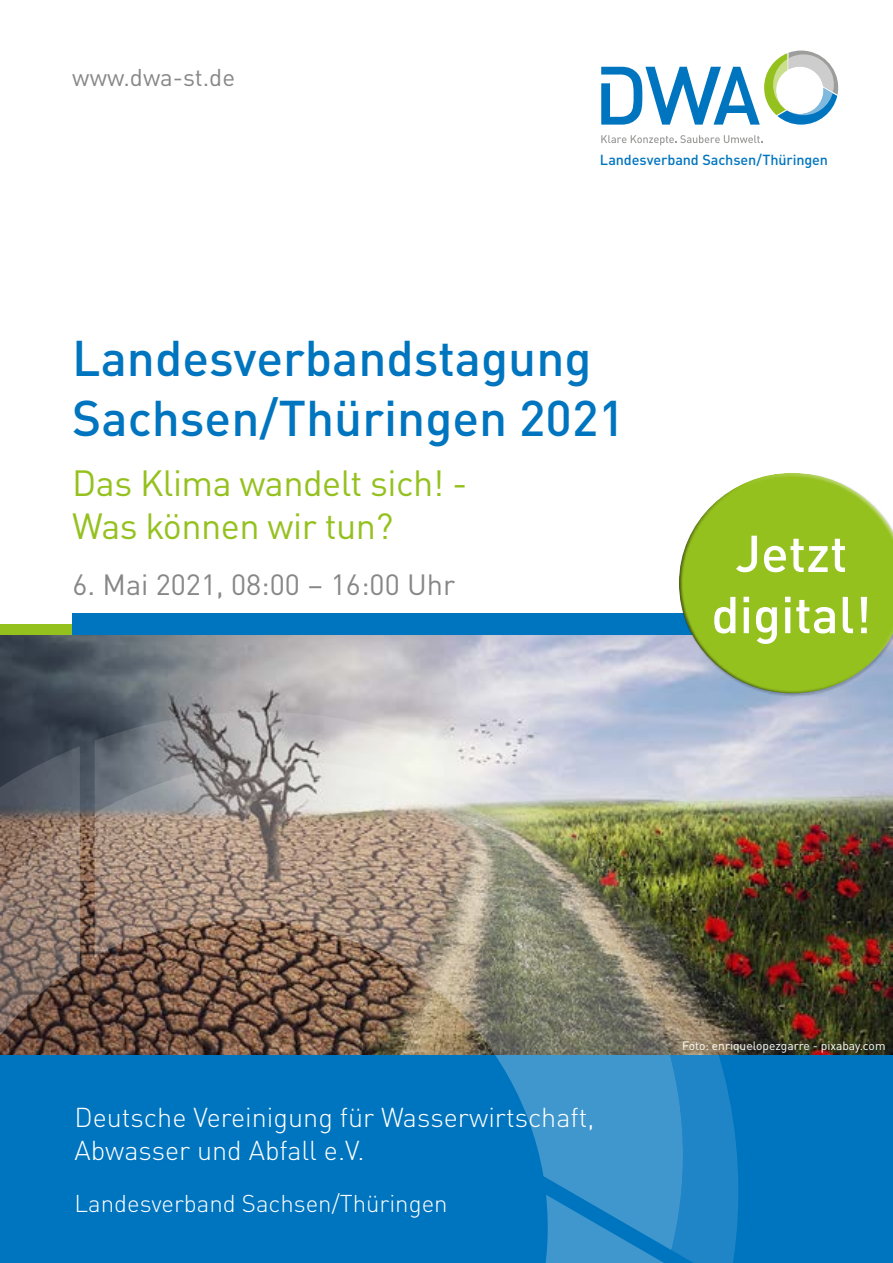
<style>
.page{position:relative;width:893px;height:1263px;background:#fff}
.page>*{position:absolute;margin:0;border:0;box-sizing:border-box;transform-origin:0 0}
.t1{font:500 51px/61.2px "DINOT";color:#fff;text-align:center}
.t2{font:500 49.5px/59.4px "DINOT";color:#0075bf}
.t3{font:36px/43.2px "DINOT";letter-spacing:-.015em;color:#95c11f}
.t4{font:28.95px "DINOT";color:#878787}
.t5{font:300 27px/33.3px "DINOT";color:#fff}
.t6{font:300 24px "DINOT";color:#fff}
.t7{font:24px "DINOT";color:#878787}
.t8{font:500 14.4px "DINOT";letter-spacing:-.01em;color:#0075bf}
.t9{font:12px "DINOT";color:#fff}
</style>
<div class="page">
<img style="left:0;top:635px;width:892px;height:420px">
<div style="left:0;top:1055px;width:893px;height:208px;background:#0075bf"></div>
<div style="left:0;top:624px;width:72px;height:11px;background:#95c11f"></div>
<div style="left:72px;top:614px;width:812px;height:21px;background:#0075bf"></div>
<img style="left:672px;top:712px;width:66px;height:551px">
<svg style="left:95px;top:708px;width:596px;height:542px;background:#95a3aa"></svg>
<img style="left:0;top:746px;width:667px;height:517px">
<div style="left:728px;top:468px;width:165px;height:206px;background:#fff;opacity:.5"></div>
<div style="left:674px;top:482px;width:203px;height:214px;background:#000;opacity:.5"></div>
<svg style="left:601px;top:135px;width:161px;height:10px"></svg>
<svg style="left:601px;top:51px;width:237px;height:74px"></svg>
<p class="t7" style="left:72px;top:59px;width:164px">www.dwa-st.de</p>
<p class="t8" style="left:600px;top:149px;width:230px">Landesverband Sachsen/Thüringen</p>
<h2 class="t2" style="left:72px;top:326px;width:554px">Landesverbandstagung<br>Sachsen/Thüringen 2021</h2>
<h3 class="t3" style="left:72px;top:459px;width:397px">Das Klima wandelt sich! -<br>Was können wir tun?</h3>
<p class="t4" style="left:72px;top:562px;width:384px">6. Mai 2021, 08:00 – 16:00 Uhr</p>
<h1 class="t1" style="left:711px;top:520px;width:162px">Jetzt digital!</h1>
<p class="t5" style="left:74px;top:1099px;width:522px">Deutsche Vereinigung für Wasserwirtschaft,<br>Abwasser und Abfall e.V.</p>
<p class="t6" style="left:74px;top:1185px;width:375px">Landesverband Sachsen/Thüringen</p>
<p class="t9" style="left:682px;top:1036px;width:205px">Foto: enriquelopezgarre - pixabay.com</p>
</div>
